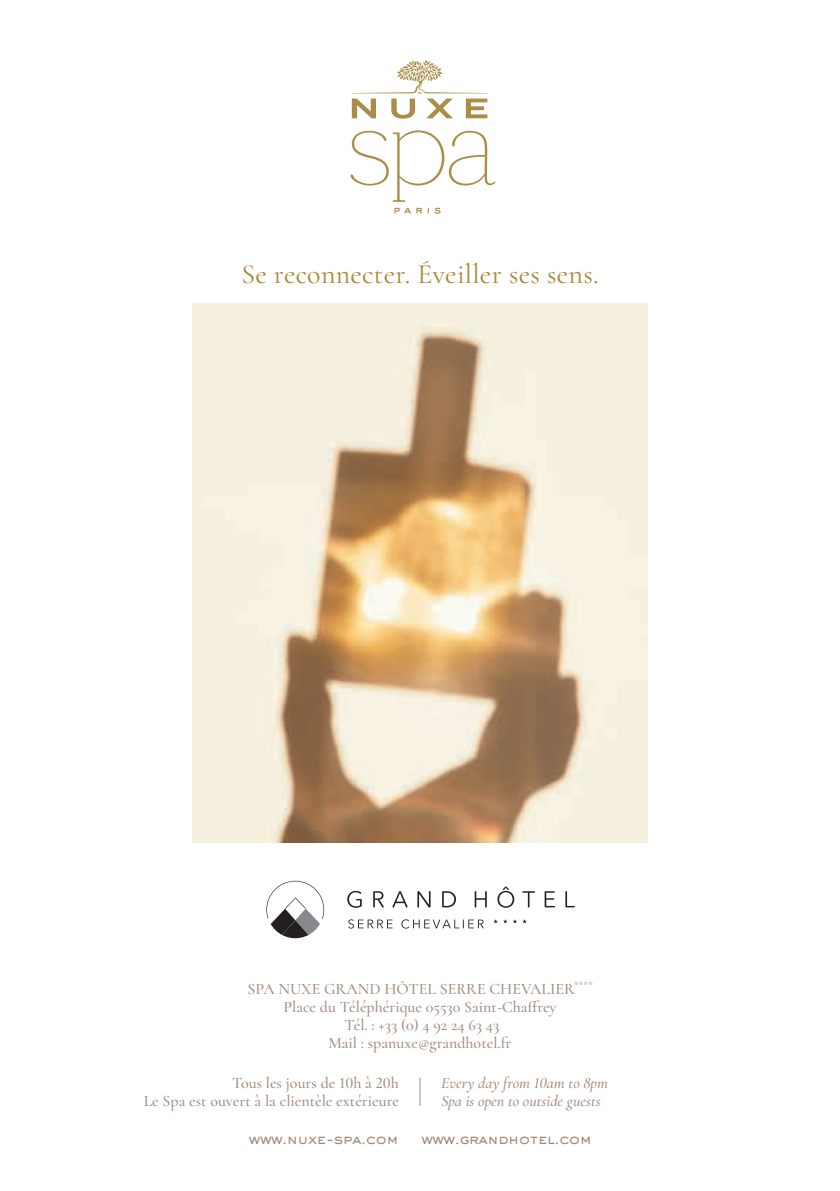
<style>
.page{position:relative;width:840px;height:1191px;background:#fff}
.page>*{position:absolute;margin:0;border:0;box-sizing:border-box;transform-origin:0 0}
.t1{font:28px "Cormorant";letter-spacing:.01em;color:#a98631}
.t2{font:500 16px/18px "Cormorant";color:#a18a7e;text-align:center}
.t3{font:italic 500 16px/18px "Cormorant";color:#a18a7e}
.t4{font:500 14px "Sackers Gothic Std";letter-spacing:-.04em;color:#a18a7e}
</style>
<div class="page">
<img style="left:193px;top:303px;width:453px;height:539px">
<svg style="left:419px;top:1077px;width:1px;height:29px"></svg>
<svg style="left:351px;top:60px;width:136px;height:59px"></svg>
<svg style="left:350px;top:130px;width:145px;height:84px"></svg>
<svg style="left:266px;top:880px;width:58px;height:58px"></svg>
<svg style="left:347px;top:891px;width:14px;height:16px"></svg>
<svg style="left:373px;top:891px;width:10px;height:16px"></svg>
<svg style="left:392px;top:891px;width:15px;height:16px"></svg>
<svg style="left:417px;top:891px;width:13px;height:16px"></svg>
<svg style="left:442px;top:891px;width:13px;height:16px"></svg>
<svg style="left:474px;top:891px;width:12px;height:16px"></svg>
<svg style="left:497px;top:886px;width:17px;height:21px"></svg>
<svg style="left:522px;top:891px;width:12px;height:16px"></svg>
<svg style="left:544px;top:891px;width:10px;height:16px"></svg>
<svg style="left:565px;top:891px;width:9px;height:16px"></svg>
<svg style="left:348px;top:919px;width:44px;height:9px"></svg>
<svg style="left:401px;top:919px;width:82px;height:9px"></svg>
<svg style="left:493px;top:919px;width:33px;height:4px"></svg>
<h1 class="t1" style="left:241px;top:257px;width:358px">Se reconnecter. Éveiller ses sens.</h1>
<p class="t2" style="left:247px;top:979px;width:346px">SPA NUXE GRAND HÔTEL SERRE CHEVALIER<sup>**** </sup>Place du Téléphérique 05530 Saint-Chaffrey<br>Tél. : +33 (0) 4 92 24 63 43<br>Mail : spanuxe@grandhotel.fr</p>
<p class="t2" style="left:144px;top:1073px;width:256px;text-align:right">Tous les jours de 10h à 20h<br>Le Spa est ouvert à la clientèle extérieure</p>
<p class="t3" style="left:441px;top:1072px;width:168px">Every day from 10am to 8pm<br>Spa is open to outside guests</p>
<p class="t4" style="left:249px;top:1129px;width:151px">www.nuxe-spa.com</p>
<p class="t4" style="left:421px;top:1129px;width:172px">www.grandhotel.com</p>
</div>
